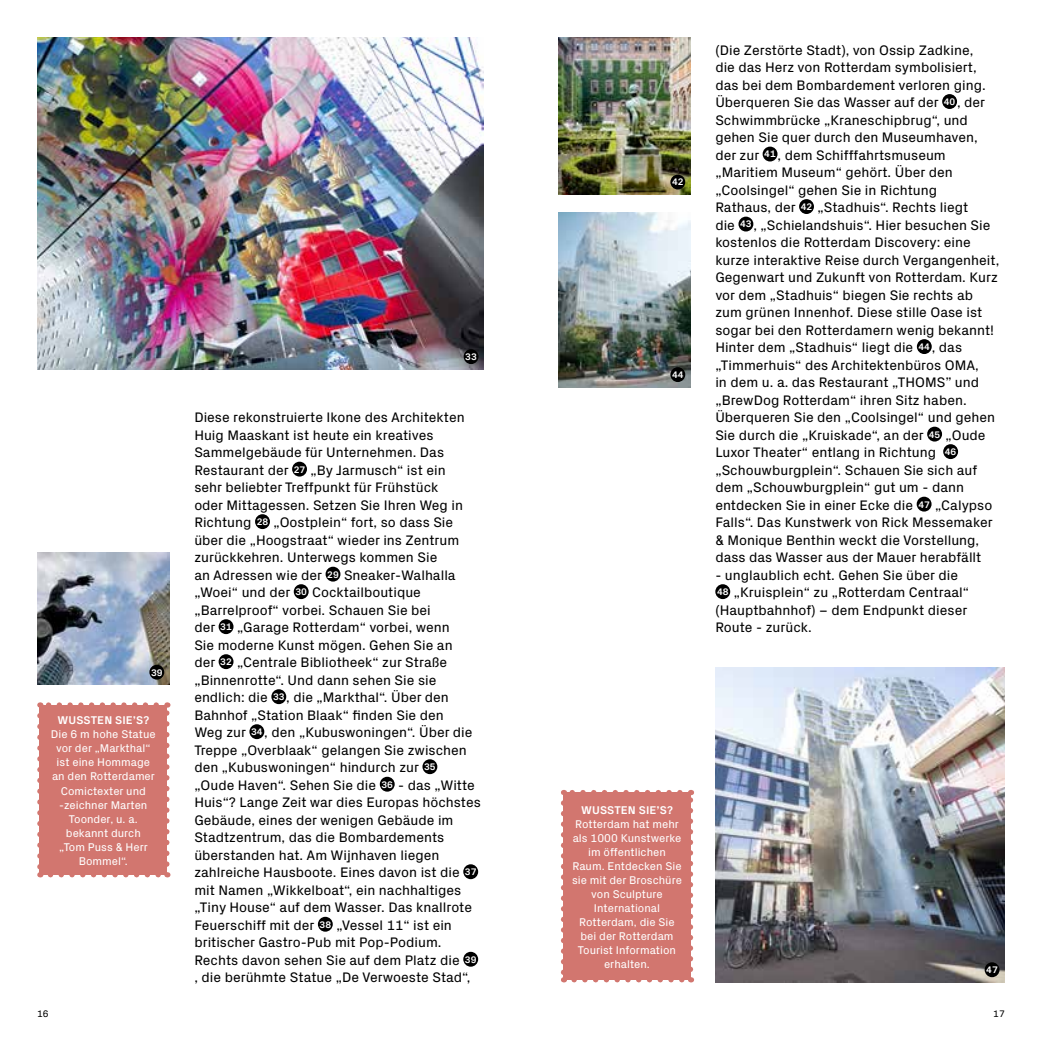
<style>
.page{position:relative;width:1042px;height:1042px;background:#fff}
.page>*{position:absolute;margin:0;border:0;box-sizing:border-box;transform-origin:0 0}
.t1{font:14px/17.5px "Px Grotesk";color:#000}
.t2{font:11.38px/14px "Px Grotesk";color:#fff;text-align:center}
.t3{font:700 11.38px "Px Grotesk";letter-spacing:.01em;color:#fff}
.t4{font:700 9.62px "Px Grotesk";color:#fff}
.t5{font:9.62px "Px Grotesk";color:#000}
</style>
<div class="page">
<img style="left:37px;top:37px;width:447px;height:332px">
<img style="left:715px;top:667px;width:290px;height:315px">
<img style="left:37px;top:552px;width:132px;height:133px">
<img style="left:558px;top:37px;width:132px;height:158px">
<div style="left:670px;top:175px;width:15px;height:14px;background:#000;border-radius:50%"></div>
<img style="left:558px;top:212px;width:132px;height:175px">
<div style="left:670px;top:367px;width:15px;height:15px;background:#000;border-radius:50%"></div>
<div style="left:292px;top:462px;width:15px;height:14px;background:#000;border-radius:50%"></div>
<div style="left:255px;top:514px;width:15px;height:15px;background:#000;border-radius:50%"></div>
<div style="left:325px;top:567px;width:15px;height:14px;background:#000;border-radius:50%"></div>
<div style="left:294px;top:584px;width:15px;height:15px;background:#000;border-radius:50%"></div>
<div style="left:219px;top:619px;width:14px;height:15px;background:#000;border-radius:50%"></div>
<div style="left:219px;top:654px;width:14px;height:15px;background:#000;border-radius:50%"></div>
<div style="left:271px;top:689px;width:15px;height:15px;background:#000;border-radius:50%"></div>
<div style="left:249px;top:724px;width:15px;height:15px;background:#000;border-radius:50%"></div>
<div style="left:422px;top:759px;width:15px;height:15px;background:#000;border-radius:50%"></div>
<div style="left:380px;top:777px;width:15px;height:14px;background:#000;border-radius:50%"></div>
<div style="left:463px;top:864px;width:15px;height:15px;background:#000;border-radius:50%"></div>
<div style="left:318px;top:917px;width:15px;height:14px;background:#000;border-radius:50%"></div>
<div style="left:463px;top:952px;width:15px;height:14px;background:#000;border-radius:50%"></div>
<div style="left:942px;top:94px;width:15px;height:15px;background:#000;border-radius:50%"></div>
<div style="left:762px;top:147px;width:15px;height:14px;background:#000;border-radius:50%"></div>
<div style="left:799px;top:199px;width:15px;height:15px;background:#000;border-radius:50%"></div>
<div style="left:738px;top:217px;width:15px;height:14px;background:#000;border-radius:50%"></div>
<div style="left:917px;top:339px;width:15px;height:15px;background:#000;border-radius:50%"></div>
<div style="left:927px;top:427px;width:15px;height:14px;background:#000;border-radius:50%"></div>
<div style="left:943px;top:444px;width:15px;height:15px;background:#000;border-radius:50%"></div>
<div style="left:916px;top:497px;width:15px;height:14px;background:#000;border-radius:50%"></div>
<div style="left:715px;top:584px;width:15px;height:15px;background:#000;border-radius:50%"></div>
<div style="left:563px;top:792px;width:127px;height:188px;background:#d2766f"></div>
<svg style="left:561px;top:803px;width:5px;height:179px"></svg>
<svg style="left:574px;top:977px;width:117px;height:5px"></svg>
<svg style="left:688px;top:790px;width:5px;height:179px"></svg>
<svg style="left:563px;top:790px;width:117px;height:2px"></svg>
<div style="left:40px;top:705px;width:127px;height:170px;background:#d2766f"></div>
<svg style="left:37px;top:715px;width:5px;height:162px"></svg>
<svg style="left:50px;top:872px;width:118px;height:5px"></svg>
<svg style="left:164px;top:702px;width:5px;height:162px"></svg>
<svg style="left:40px;top:702px;width:116px;height:3px"></svg>
<div style="left:464px;top:349px;width:14px;height:15px;background:#000;border-radius:50%"></div>
<div style="left:984px;top:962px;width:15px;height:15px;background:#000;border-radius:50%"></div>
<div style="left:149px;top:665px;width:15px;height:14px;background:#000;border-radius:50%"></div>
<p class="t4" style="left:151px;top:665px;width:13px">39</p>
<p class="t3" style="left:58px;top:712px;width:93px">WUSSTEN SIE’S?</p>
<p class="t2" style="left:51px;top:727px;width:106px">Die 6 m hohe Statue vor der „Markthal“ ist eine Hommage an den Rotterdamer<br>Comictexter und -zeichner Marten<br>Toonder, u. a. bekannt durch<br>„Tom Puss &amp; Herr<br>Bommel“.</p>
<p class="t4" style="left:465px;top:350px;width:13px">33</p>
<p class="t1" style="left:194px;top:408px;width:288px">Diese rekonstruierte Ikone des Architekten Huig Maaskant ist heute ein kreatives Sammelgebäude für Unternehmen. Das Restaurant der <sup>27</sup> „By Jarmusch“ ist ein<br>sehr beliebter Treffpunkt für Frühstück<br>oder Mittagessen. Setzen Sie Ihren Weg in Richtung <sup>28</sup> „Oostplein“ fort, so dass Sie über die „Hoogstraat“ wieder ins Zentrum zurückkehren. Unterwegs kommen Sie<br>an Adressen wie der <sup>29</sup> Sneaker-Walhalla „Woei“ und der <sup>30</sup> Cocktailboutique „Barrelproof“ vorbei. Schauen Sie bei<br>der <sup>31</sup> „Garage Rotterdam“ vorbei, wenn<br>Sie moderne Kunst mögen. Gehen Sie an<br>der <sup>32</sup> „Centrale Bibliotheek“ zur Straße „Binnenrotte“. Und dann sehen Sie sie endlich: die <sup>33</sup> , die „Markthal“. Über den Bahnhof „Station Blaak“ finden Sie den<br>Weg zur <sup>34</sup> , den „Kubuswoningen“. Über die Treppe „Overblaak“ gelangen Sie zwischen den „Kubuswoningen“ hindurch zur <sup>35<br></sup>„Oude Haven“. Sehen Sie die <sup>36</sup> - das „Witte Huis“? Lange Zeit war dies Europas höchstes Gebäude, eines der wenigen Gebäude im Stadtzentrum, das die Bombardements überstanden hat. Am Wijnhaven liegen zahlreiche Hausboote. Eines davon ist die <sup>37 </sup>mit Namen „Wikkelboat“, ein nachhaltiges „Tiny House“ auf dem Wasser. Das knallrote Feuerschiff mit der <sup>38</sup> „Vessel 11“ ist ein britischer Gastro-Pub mit Pop-Podium.<br>Rechts davon sehen Sie auf dem Platz die <sup>39 </sup>, die berühmte Statue „De Verwoeste Stad“,</p>
<p class="t4" style="left:672px;top:175px;width:13px">42</p>
<p class="t4" style="left:672px;top:368px;width:13px">44</p>
<p class="t1" style="left:715px;top:40px;width:285px">(Die Zerstörte Stadt), von Ossip Zadkine,<br>die das Herz von Rotterdam symbolisiert, das bei dem Bombardement verloren ging.<br>Überqueren Sie das Wasser auf der <sup>40</sup> , der Schwimmbrücke „Kraneschipbrug“, und gehen Sie quer durch den Museumhaven, der zur <sup>41</sup> , dem Schifffahrtsmuseum „Maritiem Museum“ gehört. Über den „Coolsingel“ gehen Sie in Richtung<br>Rathaus, der <sup>42</sup> „Stadhuis“. Rechts liegt<br>die <sup>43</sup> , „Schielandshuis“. Hier besuchen Sie kostenlos die Rotterdam Discovery: eine kurze interaktive Reise durch Vergangenheit, Gegenwart und Zukunft von Rotterdam. Kurz vor dem „Stadhuis“ biegen Sie rechts ab zum grünen Innenhof. Diese stille Oase ist sogar bei den Rotterdamern wenig bekannt!<br>Hinter dem „Stadhuis“ liegt die <sup>44</sup> , das „Timmerhuis“ des Architektenbüros OMA,<br>in dem u. a. das Restaurant „THOMS” und „BrewDog Rotterdam“ ihren Sitz haben.<br>Überqueren Sie den „Coolsingel“ und gehen Sie durch die „Kruiskade“, an der <sup>45</sup> „Oude Luxor Theater“ entlang in Richtung <sup>46 </sup>„Schouwburgplein“. Schauen Sie sich auf dem „Schouwburgplein“ gut um - dann entdecken Sie in einer Ecke die <sup>47</sup> „Calypso Falls“. Das Kunstwerk von Rick Messemaker &amp; Monique Benthin weckt die Vorstellung, dass das Wasser aus der Mauer herabfällt</p>
<p class="t1" style="left:715px;top:565px;width:255px">- unglaublich echt. Gehen Sie über die <sup>48</sup> „Kruisplein“ zu „Rotterdam Centraal“ (Hauptbahnhof) – dem Endpunkt dieser Route - zurück.</p>
<p class="t3" style="left:581px;top:801px;width:93px">WUSSTEN SIE’S?</p>
<p class="t2" style="left:572px;top:816px;width:111px">Rotterdam hat mehr als 1000 Kunstwerke im öffentlichen<br>Raum. Entdecken Sie sie mit der Broschüre von Sculpture<br>International<br>Rotterdam, die Sie bei der Rotterdam<br>Tourist Information erhalten.</p>
<p class="t4" style="left:986px;top:963px;width:13px">47</p>
<p class="t5" style="left:37px;top:1007px;width:13px">16</p>
<p class="t5" style="left:993px;top:1007px;width:13px">17</p>
</div>
